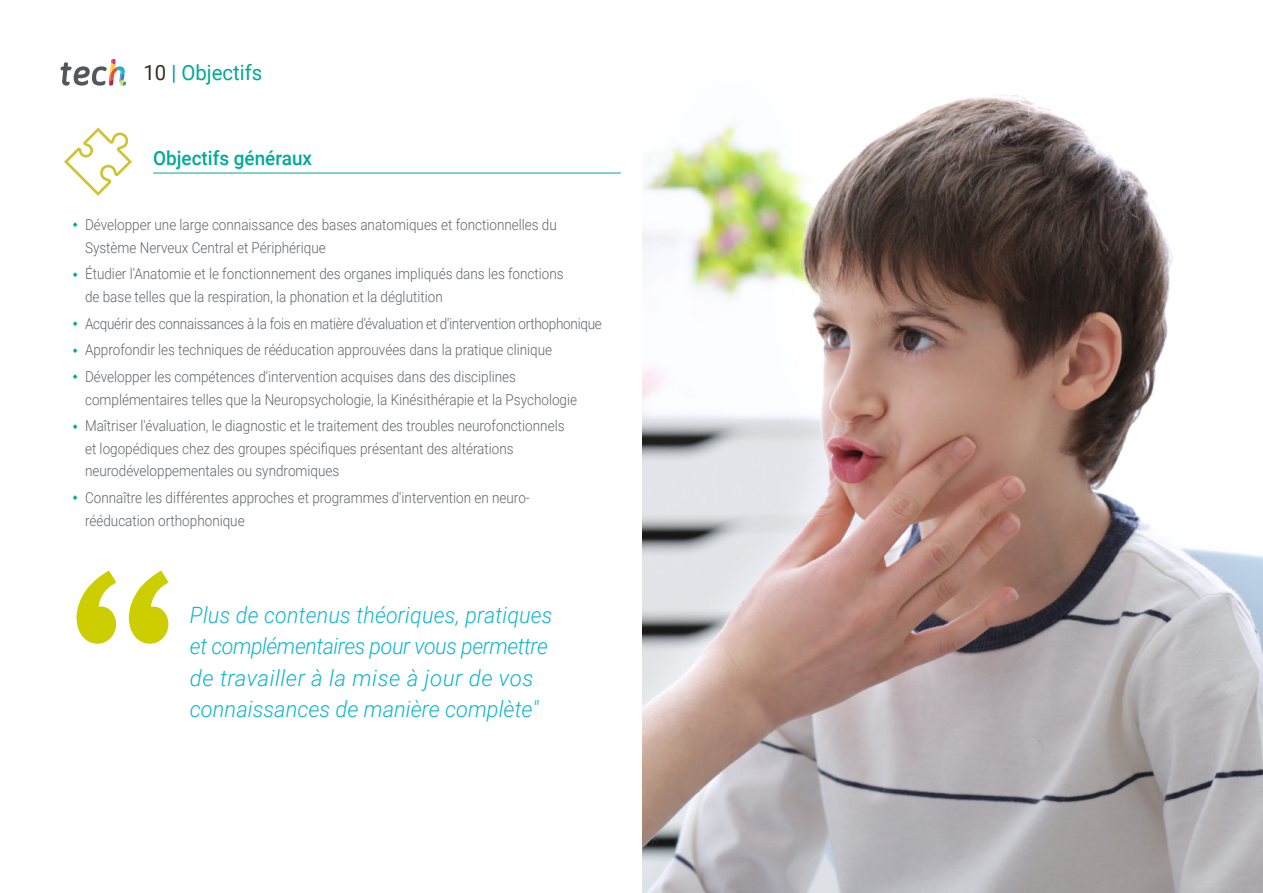
<style>
.page{position:relative;width:1263px;height:893px;background:#fff}
.page>*{position:absolute;margin:0;border:0;box-sizing:border-box;transform-origin:0 0}
.t1{font:italic 300 22.5px/31.5px "Roboto";color:#0fb6cf;scale:.95 1}
.t2{font:21px "Roboto";color:#00a996}
.t3{font:500 19.5px "Roboto";color:#00a996}
.t4{font:300 15px/22.5px "Roboto";color:#61646a;scale:.9 1}
.s1{color:#312e20}
.s2{color:#009f8e}
</style>
<div class="page">
<hr style="left:153px;top:173px;width:468px;height:1px;background:#00a996">
<svg style="left:64px;top:128px;width:68px;height:68px"></svg>
<img style="left:642px;top:94px;width:621px;height:799px">
<svg style="left:61px;top:59px;width:65px;height:27px"></svg>
<svg style="left:77px;top:570px;width:92px;height:74px"></svg>
<h2 class="t2" style="left:144px;top:57px;width:120px"><span class="s1">10</span> <span class="s2">|</span> Objectifs</h2>
<h3 class="t3" style="left:153px;top:144px;width:160px">Objectifs généraux</h3>
<p class="t4" style="left:85px;top:213px;width:526px">Développer une large connaissance des bases anatomiques et fonctionnelles du<br>Système Nerveux Central et Périphérique</p>
<p class="t4" style="left:85px;top:262px;width:533px">Étudier l'Anatomie et le fonctionnement des organes impliqués dans les fonctions de base telles que la respiration, la phonation et la déglutition</p>
<p class="t4" style="left:85px;top:309px;width:576px;line-height:26.7px">Acquérir des connaissances à la fois en matière d'évaluation et d'intervention orthophonique<br>Approfondir les techniques de rééducation approuvées dans la pratique clinique<br>Développer les compétences d'intervention acquises dans des disciplines</p>
<p class="t4" style="left:85px;top:385px;width:548px;line-height:26.7px">complémentaires telles que la Neuropsychologie, la Kinésithérapie et la Psychologie<br>Maîtriser l'évaluation, le diagnostic et le traitement des troubles neurofonctionnels</p>
<p class="t4" style="left:85px;top:437px;width:478px">et logopédiques chez des groupes spécifiques présentant des altérations neurodéveloppementales ou syndromiques</p>
<p class="t4" style="left:85px;top:486px;width:496px">Connaître les différentes approches et programmes d'intervention en neuro&shy;rééducation orthophonique</p>
<h1 class="t1" style="left:190px;top:598px;width:383px">Plus de contenus théoriques, pratiques et complémentaires pour vous permettre de travailler à la mise à jour de vos connaissances de manière complète"</h1>
</div>
